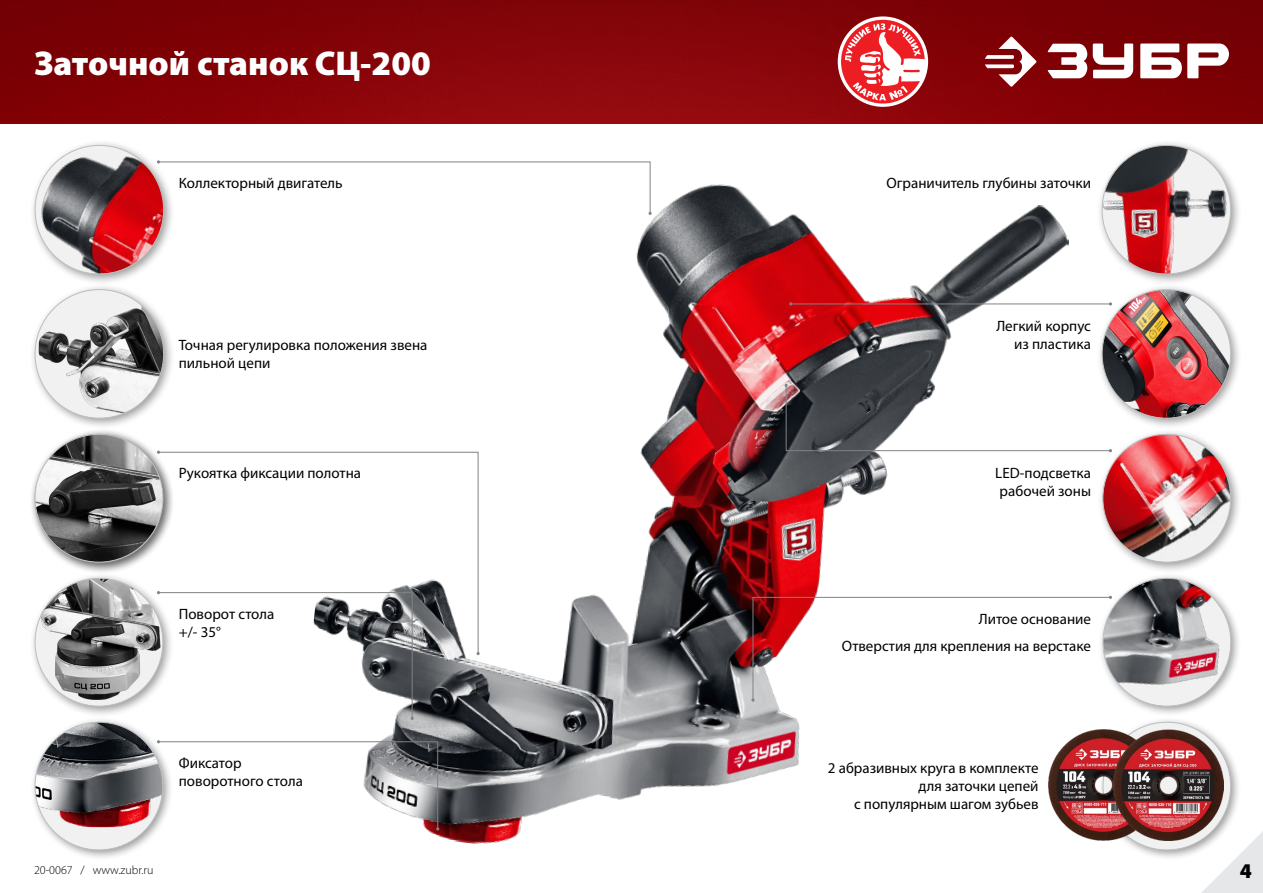
<style>
.page{position:relative;width:1263px;height:893px;background:#fff}
.page>*{position:absolute;margin:0;border:0;box-sizing:border-box;transform-origin:0 0}
.t1{font:900 34.5px "Myriad Pro";color:#fff}
.t2{font:900 21px "Myriad Pro";color:#000}
.t3{font:15px/18px "Myriad Pro";color:#000}
.t4{font:300 12px "Myriad Pro";color:#000}
</style>
<div class="page">
<img style="left:292px;top:184px;width:780px;height:660px">
<img style="left:0;top:0;width:1263px;height:123px">
<div style="left:29px;top:140px;width:146px;height:145px;background:#000;opacity:.4"></div>
<img style="left:35px;top:145px;width:129px;height:129px">
<div style="left:1096px;top:140px;width:146px;height:145px;background:#000;opacity:.4"></div>
<img style="left:1102px;top:145px;width:129px;height:129px;border-radius:64px">
<div style="left:29px;top:284px;width:146px;height:146px;background:#000;opacity:.4"></div>
<img style="left:39px;top:290px;width:125px;height:128px">
<div style="left:1096px;top:284px;width:146px;height:146px;background:#000;opacity:.4"></div>
<img style="left:1102px;top:290px;width:129px;height:128px;border-radius:64px">
<div style="left:1097px;top:429px;width:145px;height:145px;background:#000;opacity:.4"></div>
<img style="left:1103px;top:434px;width:128px;height:128px;border-radius:64px">
<div style="left:29px;top:429px;width:145px;height:145px;background:#000;opacity:.4"></div>
<img style="left:35px;top:434px;width:128px;height:128px;border-radius:64px">
<svg style="left:1201px;top:831px;width:62px;height:62px"></svg>
<div style="left:30px;top:716px;width:144px;height:145px;background:#000;opacity:.4"></div>
<div style="left:35px;top:722px;width:128px;height:128px;background:#f1f1f2;border-radius:50%"></div>
<img style="left:35px;top:722px;width:128px;height:105px">
<div style="left:1097px;top:716px;width:145px;height:145px;background:#000;opacity:.4"></div>
<svg style="left:1103px;top:722px;width:128px;height:128px"></svg>
<div style="left:1097px;top:573px;width:145px;height:144px;background:#000;opacity:.4"></div>
<img style="left:1103px;top:578px;width:128px;height:128px;border-radius:64px">
<svg style="left:784px;top:384px;width:328px;height:68px"></svg>
<svg style="left:751px;top:596px;width:361px;height:106px"></svg>
<svg style="left:157px;top:160px;width:495px;height:55px"></svg>
<svg style="left:158px;top:452px;width:320px;height:202px"></svg>
<svg style="left:476px;top:652px;width:4px;height:3px"></svg>
<svg style="left:157px;top:740px;width:282px;height:90px"></svg>
<svg style="left:157px;top:591px;width:257px;height:129px"></svg>
<hr style="left:791px;top:304px;width:319px;height:1px;background:#808285">
<svg style="left:985px;top:36px;width:51px;height:51px"></svg>
<svg style="left:1047px;top:44px;width:182px;height:34px"></svg>
<svg style="left:838px;top:16px;width:90px;height:91px"></svg>
<svg style="left:841px;top:20px;width:84px;height:84px"></svg>
<svg style="left:845px;top:23px;width:82px;height:77px"></svg>
<div style="left:29px;top:572px;width:145px;height:146px;background:#000;opacity:.4"></div>
<img style="left:35px;top:578px;width:128px;height:122px">
<img style="left:1048px;top:730px;width:175px;height:111px">
<h1 class="t1" style="left:34px;top:40px;width:398px">Заточной станок СЦ-200</h1>
<p class="t3" style="left:179px;top:174px;width:165px">Коллекторный двигатель</p>
<p class="t3" style="left:886px;top:174px;width:206px">Ограничитель глубины заточки</p>
<p class="t3" style="left:996px;top:316px;width:96px">Легкий корпус</p>
<p class="t3" style="left:179px;top:336px;width:250px">Точная регулировка положения звена</p>
<p class="t3" style="left:1014px;top:334px;width:78px">из пластика</p>
<p class="t3" style="left:179px;top:354px;width:93px">пильной цепи</p>
<p class="t3" style="left:179px;top:463px;width:184px">Рукоятка фиксации полотна</p>
<p class="t3" style="left:995px;top:463px;width:97px">LED-подсветка рабочей зоны</p>
<p class="t3" style="left:179px;top:605px;width:97px">Поворот стола +/- 35°</p>
<p class="t3" style="left:842px;top:606px;width:251px;line-height:26.5px;text-align:right">Литое основание<br>Отверстия для крепления на верстаке</p>
<p class="t3" style="left:179px;top:754px;width:126px">Фиксатор поворотного стола</p>
<p class="t3" style="left:828px;top:759px;width:212px;text-align:right">2 абразивных круга в комплекте для заточки цепей<br>с популярным шагом зубьев</p>
<p class="t4" style="left:34px;top:862px;width:121px">20-0067 / www.zubr.ru</p>
<h2 class="t2" style="left:1240px;top:856px;width:14px">4</h2>
</div>
